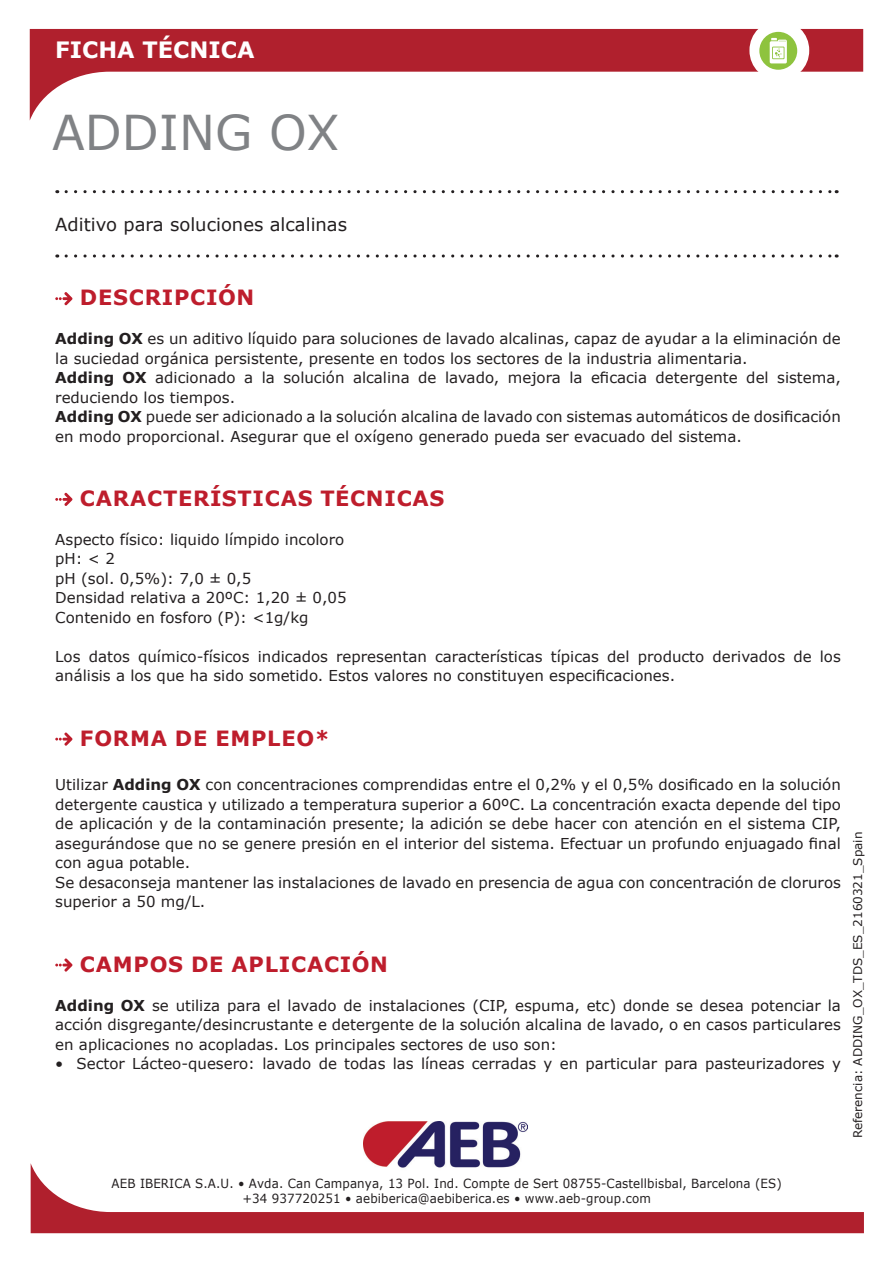
<style>
.page{position:relative;width:893px;height:1263px;background:#fff}
.page>*{position:absolute;margin:0;border:0;box-sizing:border-box;transform-origin:0 0}
.t1{font:48px "Verdana";color:#808285}
.t2{font:700 22.5px "Verdana";color:#fff}
.t3{font:700 21px "Verdana";letter-spacing:.035em;color:#be1d2c}
.t4{font:18px "Verdana";color:#231f20}
.t5{font:15px/19.5px "Verdana";color:#231f20}
.t6{font:12.6px/15.1px "Verdana";letter-spacing:.01em;color:#231f20;text-align:center;scale:.94 1}
.t7{font:12px "Verdana";color:#231f20}
.s1{font-weight:700}
</style>
<div class="page">
<svg style="left:66px;top:190px;width:771px;height:3px"></svg>
<svg style="left:66px;top:254px;width:771px;height:4px"></svg>
<img style="left:363px;top:1121px;width:165px;height:42px">
<svg style="left:31px;top:1163px;width:833px;height:70px"></svg>
<svg style="left:30px;top:29px;width:833px;height:91px"></svg>
<div style="left:749px;top:20px;width:60px;height:61px;background:#fff;border-radius:30px"></div>
<div style="left:759px;top:32px;width:38px;height:38px;background:#8ec33e;border-radius:50%"></div>
<svg style="left:770px;top:38px;width:17px;height:25px"></svg>
<svg style="left:55px;top:292px;width:17px;height:13px"></svg>
<svg style="left:55px;top:493px;width:17px;height:13px"></svg>
<svg style="left:55px;top:732px;width:17px;height:14px"></svg>
<svg style="left:55px;top:958px;width:17px;height:13px"></svg>
<h2 class="t2" style="left:55px;top:34px;width:201px">FICHA TÉCNICA</h2>
<h1 class="t1" style="left:52px;top:100px;width:289px">ADDING OX</h1>
<p class="t4" style="left:55px;top:212px;width:293px">Aditivo para soluciones alcalinas</p>
<h3 class="t3" style="left:80px;top:283px;width:176px">DESCRIPCIÓN</h3>
<p class="t5" style="left:55px;top:329px;width:787px"><span class="s1">Adding OX</span> es un aditivo líquido para soluciones de lavado alcalinas, capaz de ayudar a la eliminación de la suciedad orgánica persistente, presente en todos los sectores de la industria alimentaria.<br><span class="s1">Adding OX</span> adicionado a la solución alcalina de lavado, mejora la eficacia detergente del sistema, reduciendo los tiempos.<br><span class="s1">Adding OX</span> puede ser adicionado a la solución alcalina de lavado con sistemas automáticos de dosificación en modo proporcional. Asegurar que el oxígeno generado pueda ser evacuado del sistema.</p>
<h3 class="t3" style="left:80px;top:483px;width:366px">CARACTERÍSTICAS TÉCNICAS</h3>
<p class="t5" style="left:55px;top:530px;width:293px">Aspecto físico: liquido límpido incoloro pH: &lt; 2<br>pH (sol. 0,5%): 7,0 ± 0,5<br>Densidad relativa a 20ºC: 1,20 ± 0,05<br>Contenido en fosforo (P): &lt;1g/kg</p>
<p class="t5" style="left:55px;top:647px;width:787px">Los datos químico-físicos indicados representan características típicas del producto derivados de los análisis a los que ha sido sometido. Estos valores no constituyen especificaciones.</p>
<h3 class="t3" style="left:80px;top:723px;width:251px">FORMA DE EMPLEO*</h3>
<p class="t5" style="left:55px;top:775px;width:787px">Utilizar <span class="s1">Adding OX</span> con concentraciones comprendidas entre el 0,2% y el 0,5% dosificado en la solución detergente caustica y utilizado a temperatura superior a 60ºC. La concentración exacta depende del tipo de aplicación y de la contaminación presente; la adición se debe hacer con atención en el sistema CIP, asegurándose que no se genere presión en el interior del sistema. Efectuar un profundo enjuagado final con agua potable.<br>Se desaconseja mantener las instalaciones de lavado en presencia de agua con concentración de cloruros superior a 50 mg/L.</p>
<h3 class="t3" style="left:80px;top:949px;width:309px">CAMPOS DE APLICACIÓN</h3>
<p class="t5" style="left:55px;top:995px;width:787px;text-align:justify"><span class="s1">Adding OX</span> se utiliza para el lavado de instalaciones (CIP, espuma, etc) donde se desea potenciar la acción disgregante/desincrustante e detergente de la solución alcalina de lavado, o en casos particulares en aplicaciones no acopladas. Los principales sectores de uso son:</p>
<p class="t5" style="left:55px;top:1054px;width:787px">• Sector Lácteo-quesero: lavado de todas las líneas cerradas y en particular para pasteurizadores y</p>
<p class="t7" style="left:850px;top:1138px;width:308px;rotate:-90deg">Referencia: ADDING_OX_TDS_ES_2160321_Spain</p>
<p class="t6" style="left:112px;top:1176px;width:714px">AEB IBERICA S.A.U. • Avda. Can Campanya, 13 Pol. Ind. Compte de Sert 08755-Castellbisbal, Barcelona (ES) +34 937720251 • aebiberica@aebiberica.es • www.aeb-group.com</p>
</div>
